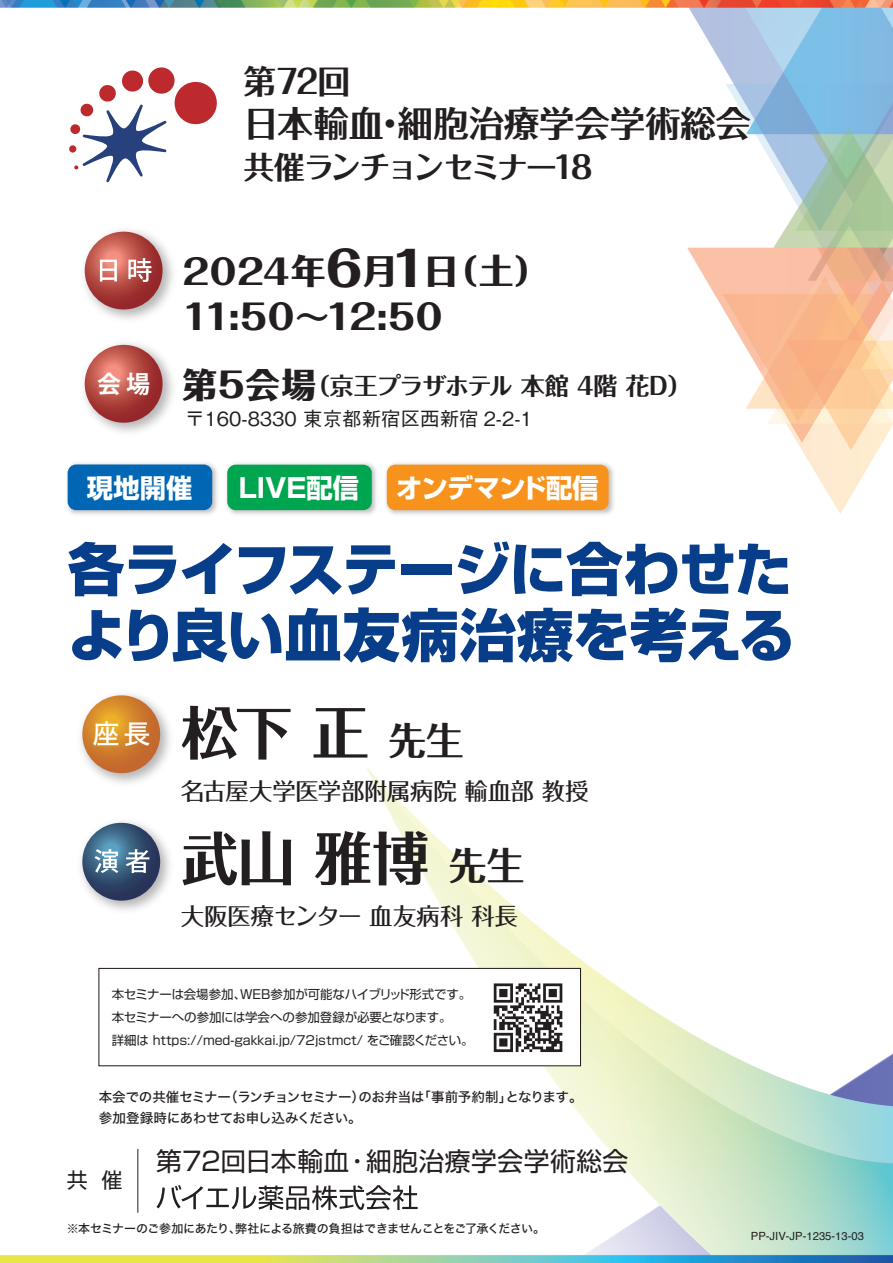
<style>
.page{position:relative;width:893px;height:1263px;background:#fff}
.page>*{position:absolute;margin:0;border:0;box-sizing:border-box;transform-origin:0 0}
.t1{font:700 57.6px "Folk Pro";color:#231f20}
.t2{font:800 57px/66px "Shin Go Pro";letter-spacing:-.02em;color:#083e89}
.t3{font:700 35.4px "Folk Pro";letter-spacing:-.005em;color:#231f20}
.t4{font:800 34.2px/45.9px "Folk Pro";letter-spacing:.035em;color:#231f20}
.t5{font:700 32.85px "Folk Pro";color:#231f20}
.t6{font:700 30.9px "Folk Pro";letter-spacing:-.11em;color:#231f20}
.t7{font:27px "Hira Kaku Std N W5";color:#fff}
.t8{font:700 26.4px "Shin Go Pro";color:#fff}
.t9{font:700 26.4px "Shin Go Pro";letter-spacing:-.02em;color:#fff}
.t10{font:25.8px "Shin Go Pro";letter-spacing:.015em;color:#231f20}
.t11{font:700 24px "Folk Pro";letter-spacing:-.04em;color:#231f20}
.t12{font:500 23.4px "Folk Pro";letter-spacing:-.01em;color:#231f20}
.t13{font:21px "Shin Go Pro";color:#231f20}
.t14{font:500 19.5px "Gothic BBB Pr 5";color:#231f20}
.t15{font:13.5px/21px "Hira Kaku Std W5";letter-spacing:-.025em;color:#231f20}
.t16{font:12.45px/23.1px "Shin Go Pro";letter-spacing:-.005em;color:#231f20}
.t17{font:12px "Hira Kaku Std W5";letter-spacing:-.04em;color:#231f20}
.t18{font:11.25px "Helvetica";color:#231f20}
.s1{font-size:47.55px}
.s2{font-family:"Koz Go Pro";color:#fff}
.s3{font-weight:800;font-size:34.2px}
.s4{font-size:37.8px}
</style>
<div class="page">
<img style="left:0;top:0;width:893px;height:1263px">
<hr style="left:138px;top:1149px;width:1px;height:64px;background:#231f20">
<svg style="left:156px;top:1185px;width:262px;height:25px"></svg>
<img style="left:62px;top:460px;width:557px;height:60px">
<div style="left:68px;top:464px;width:144px;height:46px;background:#0166b3;border-radius:9px"></div>
<div style="left:227px;top:465px;width:145px;height:45px;background:#00a54f;border-radius:9px"></div>
<div style="left:387px;top:465px;width:222px;height:45px;background:#f7931d;border-radius:9px"></div>
<img style="left:74px;top:814px;width:105px;height:104px">
<svg style="left:82px;top:823px;width:78px;height:78px;background:#375475"></svg>
<svg style="left:95px;top:849px;width:24px;height:24px"></svg>
<svg style="left:126px;top:849px;width:23px;height:24px"></svg>
<img style="left:74px;top:685px;width:105px;height:105px">
<svg style="left:82px;top:695px;width:78px;height:78px;background:#d1822e"></svg>
<div style="left:99px;top:968px;width:482px;height:98px;background:#fff;border:1px solid #211814"></div>
<img style="left:75px;top:222px;width:105px;height:105px">
<svg style="left:85px;top:232px;width:78px;height:77px;background:#b34a45"></svg>
<img style="left:75px;top:335px;width:105px;height:105px">
<svg style="left:85px;top:345px;width:78px;height:78px;background:#b64d47"></svg>
<svg style="left:100px;top:260px;width:17px;height:22px"></svg>
<svg style="left:128px;top:258px;width:23px;height:24px"></svg>
<svg style="left:69px;top:66px;width:151px;height:116px"></svg>
<svg style="left:494px;top:983px;width:68px;height:69px"></svg>
<h3 class="t5" style="left:244px;top:53px;width:108px">第72回</h3>
<h3 class="t3" style="left:244px;top:94px;width:509px">日本輸血･細胞治療学会学術総会</h3>
<h3 class="t6" style="left:244px;top:140px;width:350px">共催ランチョンセミナー18</h3>
<h3 class="t4" style="left:183px;top:243px;width:368px">2024年<span class="s1">6</span>月<span class="s1">1</span>日（土）<br>11:50～12:50</h3>
<h3 class="t11" style="left:97px;top:365px;width:596px"><span class="s2">会 場</span> <span class="s3">第5会場</span>（京王プラザホテル 本館 4階 花D）</h3>
<h3 class="t14" style="left:185px;top:403px;width:349px">〒160-8330 東京都新宿区西新宿 2-2-1</h3>
<h3 class="t8" style="left:87px;top:467px;width:107px">現地開催</h3>
<h3 class="t8" style="left:239px;top:467px;width:122px">LIVE配信</h3>
<h3 class="t9" style="left:396px;top:467px;width:204px">オンデマンド配信</h3>
<h2 class="t2" style="left:68px;top:530px;width:729px">各ライフステージに合わせたより良い血友病治療を考える</h2>
<h3 class="t7" style="left:92px;top:713px;width:59px">座長</h3>
<h1 class="t1" style="left:181px;top:683px;width:285px">松下 正 <span class="s4">先生</span></h1>
<h3 class="t12" style="left:181px;top:771px;width:409px">名古屋大学医学部附属病院 輸血部 教授</h3>
<h1 class="t1" style="left:181px;top:809px;width:345px">武山 雅博 <span class="s4">先生</span></h1>
<h3 class="t12" style="left:181px;top:897px;width:339px">大阪医療センター 血友病科 科長</h3>
<p class="t16" style="left:112px;top:981px;width:363px">本セミナーは会場参加、WEB参加が可能なハイブリッド形式です。本セミナーへの参加には学会への参加登録が必要となります。<br>詳細は https://med-gakkai.jp/72jstmct/ をご確認ください。</p>
<p class="t15" style="left:99px;top:1086px;width:485px">本会での共催セミナー（ランチョンセミナー）のお弁当は「事前予約制」となります。参加登録時にあわせてお申し込みください。</p>
<h3 class="t13" style="left:67px;top:1162px;width:57px">共 催</h3>
<h3 class="t10" style="left:156px;top:1140px;width:474px">第72回日本輸血・細胞治療学会学術総会</h3>
<p class="t17" style="left:67px;top:1220px;width:480px">※本セミナーのご参加にあたり、弊社による旅費の負担はできませんことをご了承ください。</p>
<p class="t18" style="left:751px;top:1227px;width:115px">PP-JIV-JP-1235-13-03</p>
</div>
